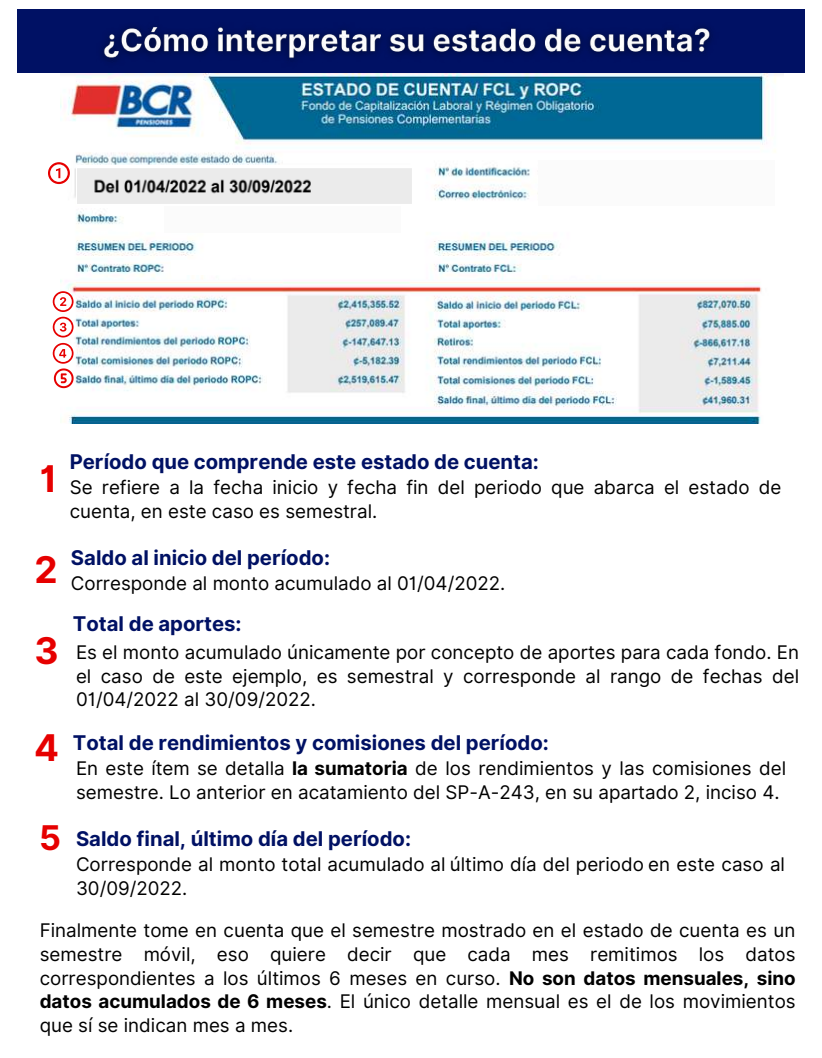
<style>
.page{position:relative;width:822px;height:1058px;background:#fff}
.page>*{position:absolute;margin:0;border:0;box-sizing:border-box;transform-origin:0 0}
.t1{font:700 36.75px "Inter";color:#e60000}
.t2{font:700 20.25px "Inter";color:#001164}
.t3{font:18.75px/23.7px "Inter";color:#000}
.s1{font-weight:700;font-size:36.75px;color:#e60000}
.s2{font-size:36.75px;color:#e60000}
.s3{font-weight:700}
.s4{font-size:34.05px;color:#e60000}
</style>
<div class="page">
<div style="left:17px;top:10px;width:787px;height:63px;background:#001164"></div>
<img style="left:60px;top:73px;width:718px;height:351px">
<div style="left:164px;top:206px;width:236px;height:26px;background:#fbfbfb"></div>
<div style="left:538px;top:160px;width:236px;height:46px;background:#fbfbfb"></div>
<svg style="left:48px;top:162px;width:22px;height:22px"></svg>
<svg style="left:53px;top:291px;width:20px;height:46px"></svg>
<svg style="left:53px;top:343px;width:21px;height:45px"></svg>
<img style="left:76px;top:166px;width:339px;height:38px">
<div style="left:171px;top:260px;width:126px;height:14px;background:#fff"></div>
<img style="left:102px;top:26px;width:610px;height:36px">
<div style="left:522px;top:260px;width:126px;height:14px;background:#fff"></div>
<h1 class="t1" style="left:40px;top:456px;width:19px">1</h1>
<h1 class="t1" style="left:35px;top:547px;width:25px">2</h1>
<p class="t2" style="left:70px;top:450px;width:470px">Período que comprende este estado de cuenta:</p>
<p class="t3" style="left:70px;top:475px;width:712px">Se refiere a la fecha inicio y fecha fin del periodo que abarca el estado de cuenta, en este caso es semestral.</p>
<p class="t2" style="left:71px;top:545px;width:260px">Saldo al inicio del período:</p>
<p class="t3" style="left:71px;top:571px;width:436px">Corresponde al monto acumulado al 01/04/2022.</p>
<p class="t2" style="left:73px;top:611px;width:170px">Total de aportes:</p>
<p class="t3" style="left:76px;top:640px;width:724px;text-align:justify;text-indent:-41px"><span class="s1">3</span> Es el monto acumulado únicamente por concepto de aportes para cada fondo. En el caso de este ejemplo, es semestral y corresponde al rango de fechas del 01/04/2022 al 30/09/2022.</p>
<p class="t2" style="left:34px;top:730px;width:516px"><span class="s2">4</span> Total de rendimientos y comisiones del período:</p>
<p class="t3" style="left:76px;top:756px;width:711px">En este ítem se detalla <span class="s3">la sumatoria</span> de los rendimientos y las comisiones del semestre. Lo anterior en acatamiento del SP-A-243, en su apartado 2, inciso 4.</p>
<p class="t2" style="left:39px;top:826px;width:373px"><span class="s4">5</span> Saldo final, último día del período:</p>
<p class="t3" style="left:76px;top:852px;width:710px">Corresponde al monto total acumulado al último día del periodo en este caso al<br>30/09/2022.</p>
<p class="t3" style="left:40px;top:918px;width:757px;text-align:justify">Finalmente tome en cuenta que el semestre mostrado en el estado de cuenta es un semestre móvil, eso quiere decir que cada mes remitimos los datos correspondientes a los últimos 6 meses en curso. <span class="s3">No son datos mensuales, sino datos acumulados de 6 meses</span>. El único detalle mensual es el de los movimientos que sí se indican mes a mes.</p>
</div>
